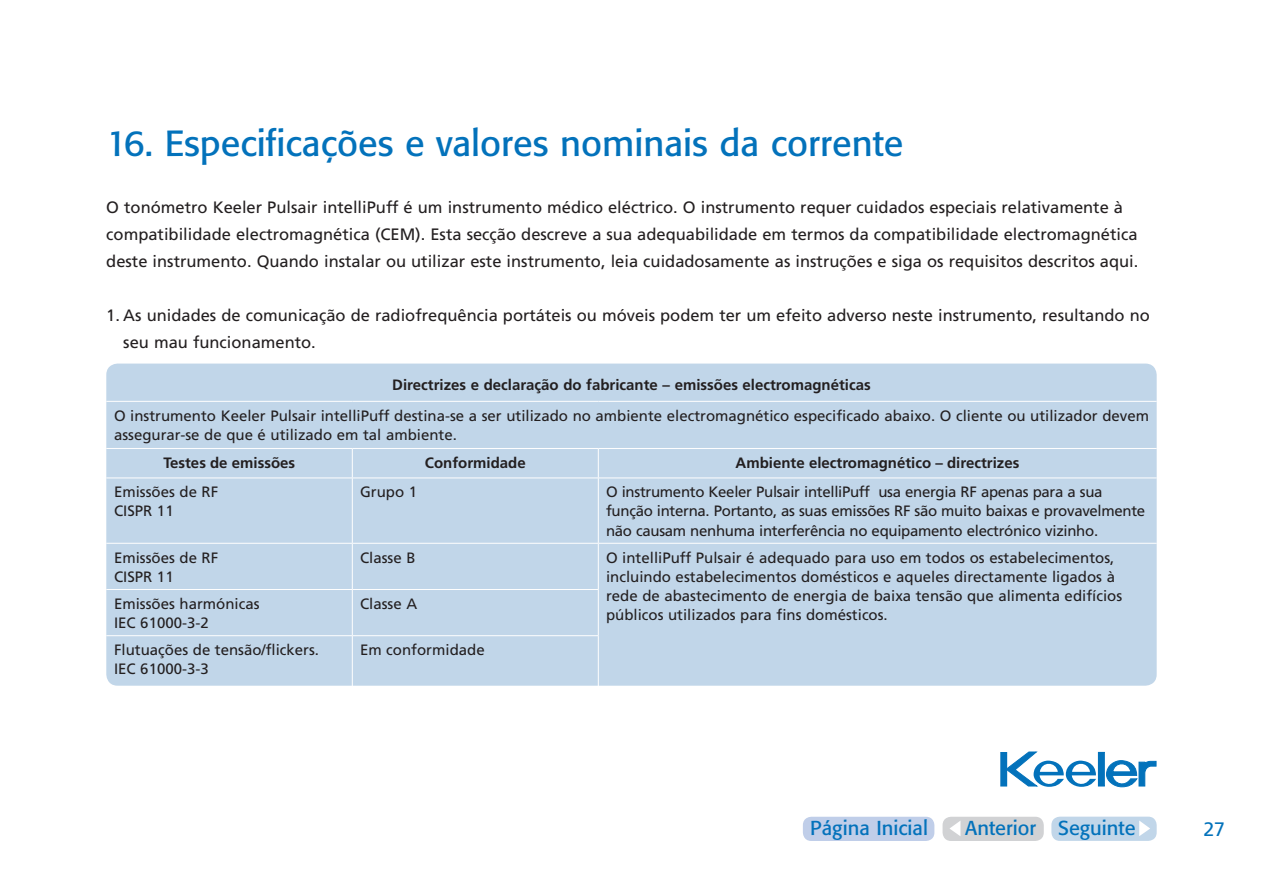
<style>
.page{position:relative;width:1263px;height:893px;background:#fff}
.page>*{position:absolute;margin:0;border:0;box-sizing:border-box;transform-origin:0 0}
.t1{font:36px "Formata BQ";color:#0372bb}
.t2{font:19.95px "Formata BQ";color:#0372bb}
.t3{font:19.5px "Frutiger";color:#0372bb}
.t4{font:16.5px/27px "Frutiger";color:#231f20}
.t5{font:15px/19px "Frutiger";color:#231f20}
.t6{font:15px/19px "Frutiger";letter-spacing:-.02em;color:#231f20}
.t7{font:700 15px "Frutiger";color:#231f20}
</style>
<div class="page">
<div style="left:1051px;top:817px;width:106px;height:24px;background:#c1d6e9;border-radius:9px"></div>
<svg style="left:1139px;top:821px;width:11px;height:15px"></svg>
<div style="left:803px;top:817px;width:131px;height:24px;background:#c0cee9;border-radius:9px"></div>
<div style="left:942px;top:817px;width:102px;height:24px;background:#d1d2d4;border-radius:9px"></div>
<svg style="left:950px;top:821px;width:10px;height:15px"></svg>
<div style="left:1001px;top:752px;width:6px;height:34px;background:#0372bb"></div>
<svg style="left:1006px;top:752px;width:90px;height:35px"></svg>
<div style="left:1098px;top:752px;width:6px;height:34px;background:#0372bb"></div>
<svg style="left:1106px;top:760px;width:50px;height:27px"></svg>
<div style="left:106px;top:364px;width:1051px;height:322px;background:#c1d6e9;border-radius:11px"></div>
<hr style="left:106px;top:401px;width:246px;height:1px;background:#fff">
<hr style="left:352px;top:401px;width:246px;height:1px;background:#fff">
<hr style="left:598px;top:401px;width:559px;height:1px;background:#fff">
<hr style="left:106px;top:448px;width:246px;height:1px;background:#fff">
<hr style="left:352px;top:448px;width:246px;height:1px;background:#fff">
<svg style="left:352px;top:449px;width:1px;height:29px"></svg>
<hr style="left:598px;top:448px;width:559px;height:1px;background:#fff">
<svg style="left:598px;top:449px;width:1px;height:29px"></svg>
<hr style="left:106px;top:478px;width:246px;height:1px;background:#fff">
<hr style="left:352px;top:478px;width:246px;height:1px;background:#fff">
<hr style="left:352px;top:478px;width:1px;height:65px;background:#fff">
<hr style="left:598px;top:478px;width:559px;height:1px;background:#fff">
<hr style="left:598px;top:478px;width:1px;height:65px;background:#fff">
<hr style="left:106px;top:543px;width:246px;height:1px;background:#fff">
<hr style="left:352px;top:543px;width:246px;height:1px;background:#fff">
<hr style="left:352px;top:544px;width:1px;height:45px;background:#fff">
<hr style="left:598px;top:543px;width:559px;height:1px;background:#fff">
<hr style="left:598px;top:544px;width:1px;height:45px;background:#fff">
<hr style="left:106px;top:589px;width:246px;height:1px;background:#fff">
<hr style="left:352px;top:589px;width:247px;height:1px;background:#fff">
<hr style="left:352px;top:590px;width:1px;height:45px;background:#fff">
<hr style="left:598px;top:590px;width:1px;height:45px;background:#fff">
<hr style="left:106px;top:635px;width:246px;height:1px;background:#fff">
<hr style="left:352px;top:635px;width:247px;height:1px;background:#fff">
<hr style="left:352px;top:636px;width:1px;height:50px;background:#fff">
<hr style="left:598px;top:636px;width:1px;height:50px;background:#fff">
<h1 class="t1" style="left:106px;top:121px;width:799px">16. Especificações e valores nominais da corrente</h1>
<p class="t4" style="left:106px;top:193px;width:1034px">O tonómetro Keeler Pulsair intelliPuff é um instrumento médico eléctrico. O instrumento requer cuidados especiais relativamente à compatibilidade electromagnética (CEM). Esta secção descreve a sua adequabilidade em termos da compatibilidade electromagnética deste instrumento. Quando instalar ou utilizar este instrumento, leia cuidadosamente as instruções e siga os requisitos descritos aqui.</p>
<p class="t4" style="left:123px;top:301px;width:1028px;text-indent:-17px">1. As unidades de comunicação de radiofrequência portáteis ou móveis podem ter um efeito adverso neste instrumento, resultando no seu mau funcionamento.</p>
<p class="t7" style="left:392px;top:375px;width:480px">Directrizes e declaração do fabricante – emissões electromagnéticas</p>
<p class="t5" style="left:114px;top:406px;width:1036px">O instrumento Keeler Pulsair intelliPuff destina-se a ser utilizado no ambiente electromagnético especificado abaixo. O cliente ou utilizador devem assegurar-se de que é utilizado em tal ambiente.</p>
<p class="t7" style="left:163px;top:454px;width:133px">Testes de emissões</p>
<p class="t7" style="left:425px;top:454px;width:102px">Conformidade</p>
<p class="t7" style="left:736px;top:454px;width:285px">Ambiente electromagnético – directrizes</p>
<p class="t5" style="left:114px;top:482px;width:106px">Emissões de RF<br>CISPR 11</p>
<p class="t5" style="left:360px;top:482px;width:59px">Grupo 1</p>
<p class="t6" style="left:606px;top:482px;width:541px">O instrumento Keeler Pulsair intelliPuff usa energia RF apenas para a sua função interna. Portanto, as suas emissões RF são muito baixas e provavelmente não causam nenhuma interferência no equipamento electrónico vizinho.</p>
<p class="t5" style="left:114px;top:548px;width:106px">Emissões de RF<br>CISPR 11</p>
<p class="t5" style="left:360px;top:548px;width:57px">Classe B</p>
<p class="t5" style="left:606px;top:548px;width:518px">O intelliPuff Pulsair é adequado para uso em todos os estabelecimentos, incluindo estabelecimentos domésticos e aqueles directamente ligados à rede de abastecimento de energia de baixa tensão que alimenta edifícios públicos utilizados para fins domésticos.</p>
<p class="t5" style="left:114px;top:594px;width:147px">Emissões harmónicas<br>IEC 61000-3-2</p>
<p class="t5" style="left:360px;top:594px;width:59px">Classe A</p>
<p class="t5" style="left:114px;top:640px;width:207px">Flutuações de tensão/flickers.<br>IEC 61000-3-3</p>
<p class="t5" style="left:360px;top:640px;width:126px">Em conformidade</p>
<h2 class="t2" style="left:810px;top:816px;width:119px">Página Inicial</h2>
<h2 class="t2" style="left:965px;top:816px;width:172px">Anterior Seguinte</h2>
<h3 class="t3" style="left:1203px;top:818px;width:23px">27</h3>
</div>
